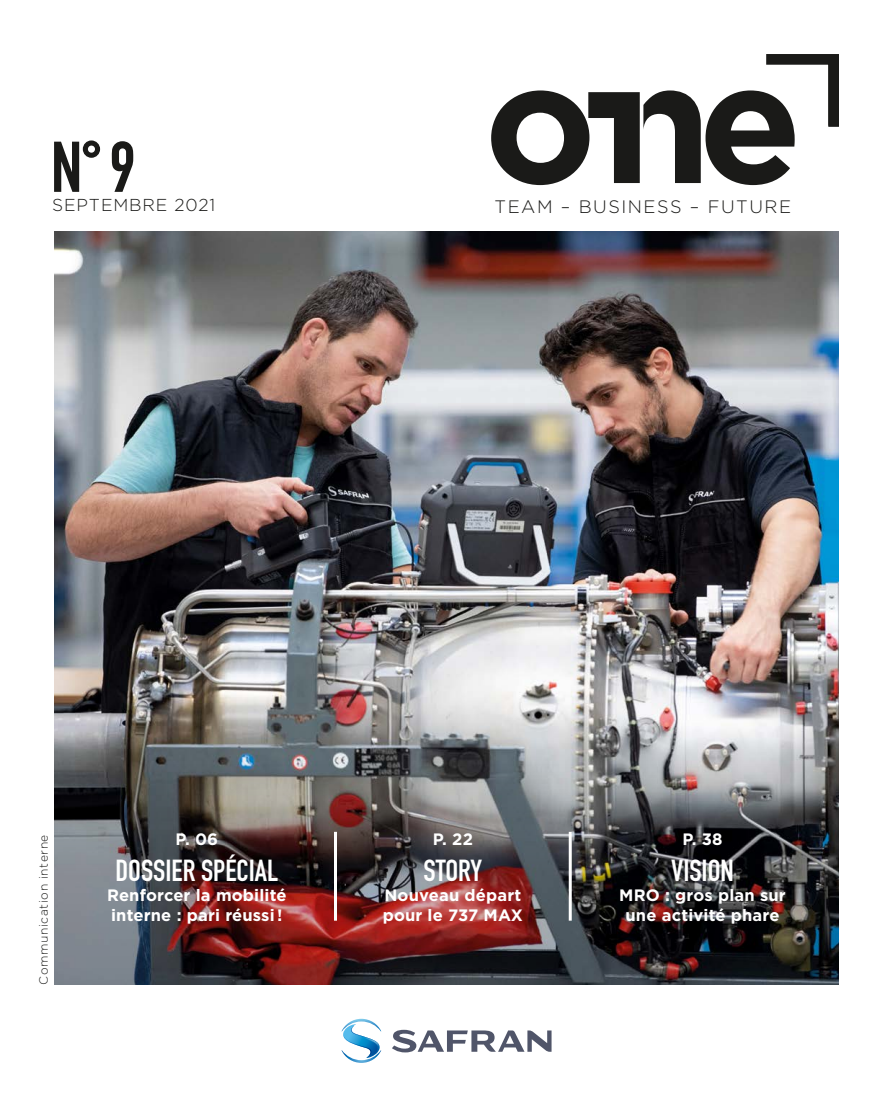
<style>
.page{position:relative;width:893px;height:1106px;background:#fff}
.page>*{position:absolute;margin:0;border:0;box-sizing:border-box;transform-origin:0 0}
.t1{font:70.5px "DIN Engschrift LT Pro";color:#1a1a18}
.t2{font:30px "DIN Engschrift LT Pro";color:#fff}
.t3{font:300 18px "Gotham";letter-spacing:.08em;color:#1a1a18}
.t4{font:300 17.25px "Gotham";letter-spacing:.05em;color:#1a1a18}
.t5{font:700 16.5px/19.8px "Gotham";letter-spacing:.01em;color:#fff}
.t6{font:300 12px "Gotham";letter-spacing:.05em;color:#1a1a18}
</style>
<div class="page">
<img style="left:54px;top:232px;width:785px;height:501px">
<img style="left:54px;top:733px;width:785px;height:251px">
<hr style="left:334px;top:831px;width:3px;height:89px;background:#fff">
<hr style="left:569px;top:831px;width:3px;height:89px;background:#fff">
<svg style="left:392px;top:1029px;width:160px;height:23px"></svg>
<svg style="left:341px;top:1018px;width:40px;height:44px"></svg>
<svg style="left:491px;top:54px;width:348px;height:131px"></svg>
<div style="left:828px;top:60px;width:11px;height:66px;background:#1a1a18"></div>
<h1 class="t1" style="left:51px;top:126px;width:86px">N°9</h1>
<p class="t4" style="left:52px;top:194px;width:164px">SEPTEMBRE 2021</p>
<p class="t3" style="left:495px;top:195px;width:298px">TEAM – BUSINESS – FUTURE</p>
<p class="t6" style="left:36px;top:984px;width:152px;rotate:-90deg">Communication interne</p>
<p class="t5" style="left:176px;top:829px;width:44px">P. 06</p>
<h2 class="t2" style="left:116px;top:853px;width:164px">DOSSIER SPÉCIAL</h2>
<p class="t5" style="left:107px;top:885px;width:181px">Renforcer la mobilité interne : pari réussi !</p>
<p class="t5" style="left:433px;top:829px;width:42px">P. 22</p>
<h2 class="t2" style="left:424px;top:853px;width:60px">STORY</h2>
<p class="t5" style="left:383px;top:885px;width:142px">Nouveau départ pour le 737 MAX</p>
<p class="t5" style="left:682px;top:829px;width:42px">P. 38</p>
<h2 class="t2" style="left:671px;top:853px;width:64px">VISION</h2>
<p class="t5" style="left:619px;top:885px;width:168px;text-align:center">MRO : gros plan sur une activité phare</p>
</div>
